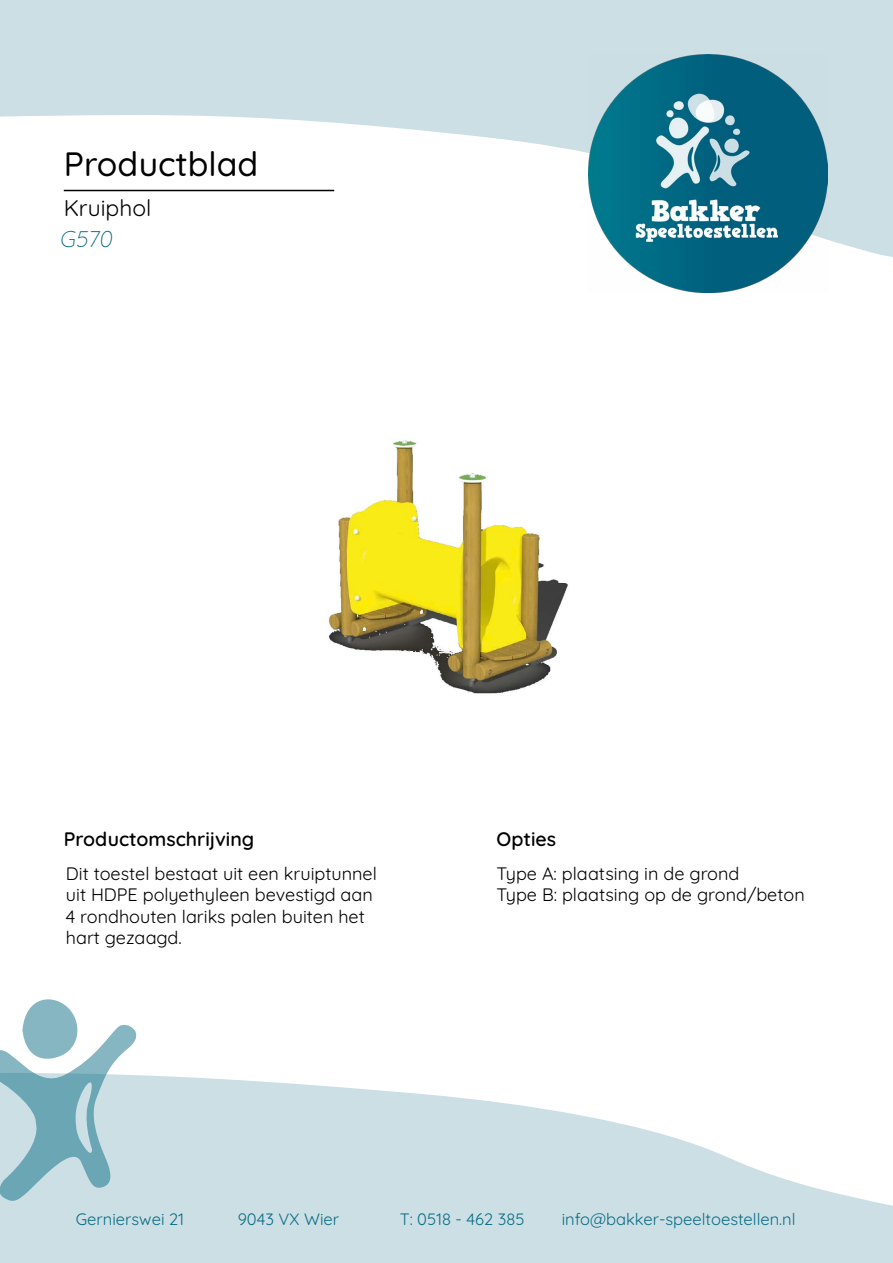
<style>
.page{position:relative;width:893px;height:1263px;background:#fff}
.page>*{position:absolute;margin:0;border:0;box-sizing:border-box;transform-origin:0 0}
.t1{font:500 33.75px "Quicksand";color:#000}
.t2{font:22.8px "Quicksand";color:#000}
.t3{font:300 22.8px "Quicksand";color:#0b6d85}
.t4{font:600 19.5px "Quicksand";color:#000}
.t5{font:18px/21.6px "Quicksand";color:#000}
.t6{font:16.5px "Quicksand";color:#0b6d85}
</style>
<div class="page">
<svg style="left:0;top:0;width:893px;height:257px;fill:#ccdfe5"></svg>
<img style="left:589px;top:54px;width:238px;height:238px">
<svg style="left:0;top:1075px;width:893px;height:188px;fill:#ccdfe5"></svg>
<svg style="left:0;top:999px;width:136px;height:202px"></svg>
<hr style="left:64px;top:190px;width:270px;height:1px;background:#000">
<img style="left:328px;top:440px;width:240px;height:254px">
<h1 class="t1" style="left:64px;top:138px;width:196px">Productblad</h1>
<p class="t2" style="left:64px;top:191px;width:89px">Kruiphol</p>
<p class="t3" style="left:60px;top:221px;width:59px">G570</p>
<p class="t4" style="left:64px;top:823px;width:192px">Productomschrijving</p>
<p class="t4" style="left:497px;top:823px;width:61px">Opties</p>
<p class="t5" style="left:66px;top:861px;width:312px">Dit toestel bestaat uit een kruiptunnel uit HDPE polyethyleen bevestigd aan<br>4 rondhouten lariks palen buiten het hart gezaagd.</p>
<p class="t5" style="left:497px;top:861px;width:310px">Type A: plaatsing in de grond<br>Type B: plaatsing op de grond/beton</p>
<p class="t6" style="left:76px;top:1207px;width:110px">Gernierswei 21</p>
<p class="t6" style="left:238px;top:1207px;width:103px">9043 VX Wier</p>
<p class="t6" style="left:400px;top:1207px;width:126px">T: 0518 - 462 385</p>
<p class="t6" style="left:562px;top:1207px;width:235px">info@bakker-speeltoestellen.nl</p>
</div>
